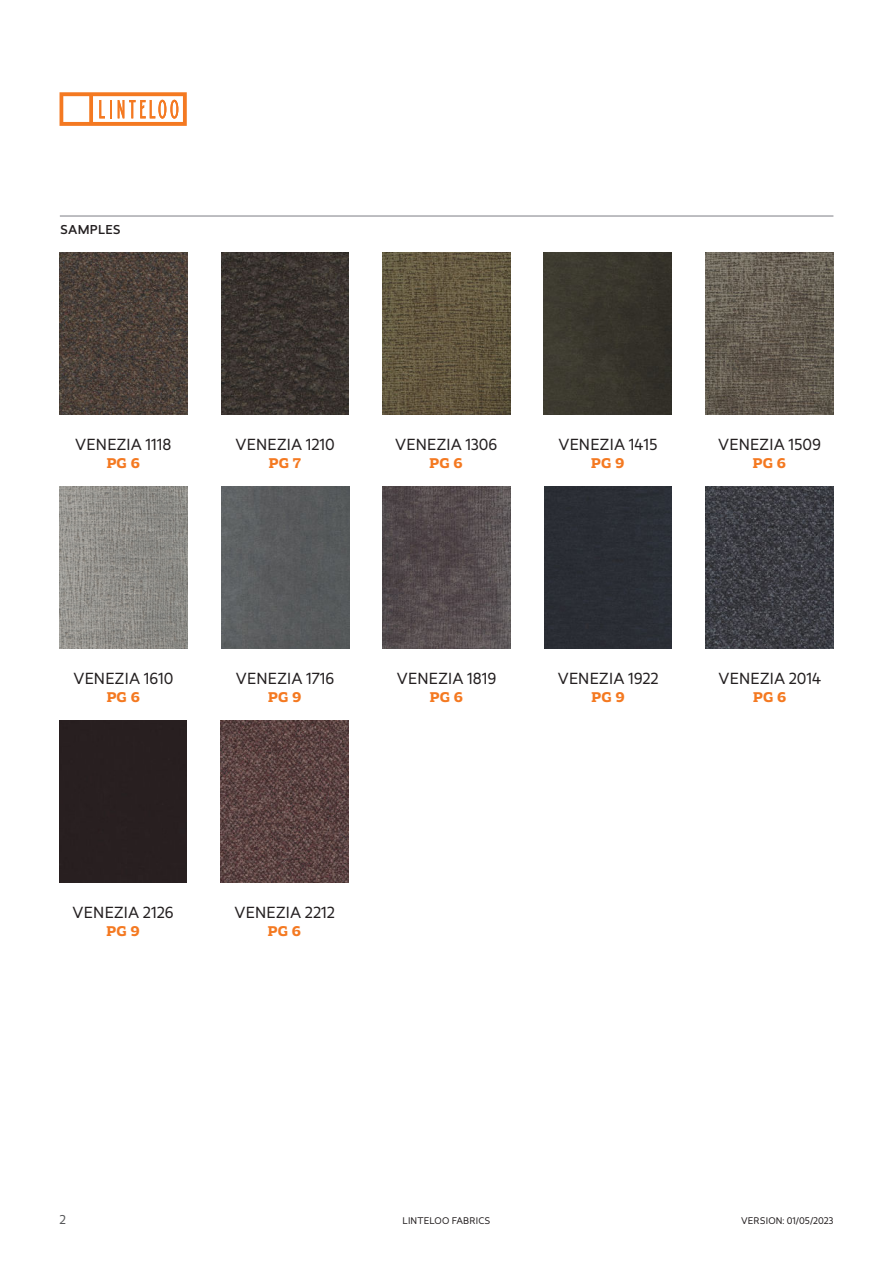
<style>
.page{position:relative;width:893px;height:1263px;background:#fff}
.page>*{position:absolute;margin:0;border:0;box-sizing:border-box;transform-origin:0 0}
.t1{font:15px "Revisal";letter-spacing:.02em;color:#231f20}
.t2{font:700 15px "Adria Slab";letter-spacing:.01em;color:#f47921}
.t3{font:500 12px "Revisal";letter-spacing:.02em;color:#231f20}
.t4{font:12px "Revisal";color:#57585a}
.t5{font:9px "Revisal";letter-spacing:.02em;color:#231f20}
</style>
<div class="page">
<svg style="left:60px;top:92px;width:127px;height:34px"></svg>
<hr style="left:60px;top:215px;width:773px;height:2px;background:#a8a9ad">
<img style="left:60px;top:252px;width:127px;height:162px">
<img style="left:221px;top:252px;width:128px;height:162px">
<img style="left:382px;top:252px;width:128px;height:162px">
<img style="left:544px;top:252px;width:127px;height:162px">
<img style="left:706px;top:252px;width:127px;height:162px">
<img style="left:60px;top:486px;width:127px;height:162px">
<img style="left:221px;top:486px;width:128px;height:162px">
<img style="left:383px;top:486px;width:127px;height:162px">
<div style="left:544px;top:486px;width:128px;height:162px;background:#2b2e35"></div>
<img style="left:706px;top:486px;width:127px;height:162px">
<div style="left:59px;top:720px;width:128px;height:162px;background:#281f20"></div>
<img style="left:221px;top:720px;width:127px;height:162px">
<p class="t3" style="left:60px;top:223px;width:62px">SAMPLES</p>
<p class="t1" style="left:75px;top:438px;width:98px">VENEZIA 1118</p>
<p class="t2" style="left:107px;top:454px;width:35px">PG 6</p>
<p class="t1" style="left:236px;top:438px;width:101px">VENEZIA 1210</p>
<p class="t2" style="left:269px;top:454px;width:34px">PG 7</p>
<p class="t1" style="left:395px;top:438px;width:104px">VENEZIA 1306</p>
<p class="t2" style="left:430px;top:454px;width:35px">PG 6</p>
<p class="t1" style="left:558px;top:438px;width:101px">VENEZIA 1415</p>
<p class="t2" style="left:591px;top:454px;width:35px">PG 9</p>
<p class="t1" style="left:718px;top:438px;width:104px">VENEZIA 1509</p>
<p class="t2" style="left:753px;top:454px;width:35px">PG 6</p>
<p class="t1" style="left:73px;top:672px;width:102px">VENEZIA 1610</p>
<p class="t2" style="left:107px;top:688px;width:35px">PG 6</p>
<p class="t1" style="left:236px;top:672px;width:100px">VENEZIA 1716</p>
<p class="t2" style="left:268px;top:688px;width:35px">PG 9</p>
<p class="t1" style="left:397px;top:672px;width:101px">VENEZIA 1819</p>
<p class="t2" style="left:430px;top:688px;width:35px">PG 6</p>
<p class="t1" style="left:558px;top:672px;width:103px">VENEZIA 1922</p>
<p class="t2" style="left:591px;top:688px;width:35px">PG 9</p>
<p class="t1" style="left:718px;top:672px;width:104px">VENEZIA 2014</p>
<p class="t2" style="left:753px;top:688px;width:35px">PG 6</p>
<p class="t1" style="left:73px;top:906px;width:103px">VENEZIA 2126</p>
<p class="t2" style="left:106px;top:922px;width:35px">PG 9</p>
<p class="t1" style="left:235px;top:906px;width:102px">VENEZIA 2212</p>
<p class="t2" style="left:268px;top:922px;width:35px">PG 6</p>
<p class="t4" style="left:60px;top:1215px;width:8px">2</p>
<p class="t5" style="left:402px;top:1217px;width:89px">LINTELOO FABRICS</p>
<p class="t5" style="left:741px;top:1217px;width:94px">VERSION: 01/05/2023</p>
</div>
